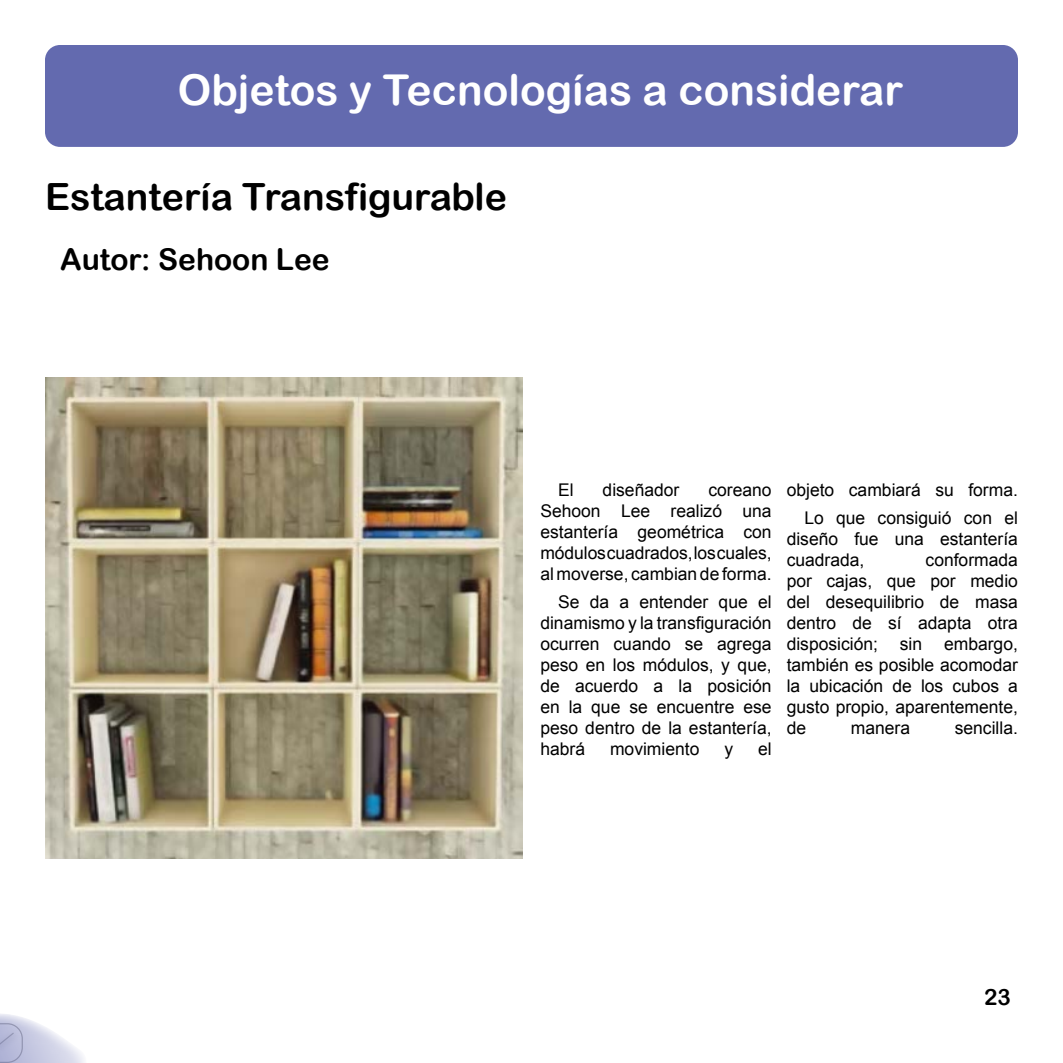
<style>
.page{position:relative;width:1063px;height:1063px;background:#fff}
.page>*{position:absolute;margin:0;border:0;box-sizing:border-box;transform-origin:0 0}
.t1{font:42.5px "Arial Rounded MT Bold";color:#fff}
.t2{font:37.5px "Arial Rounded MT Bold";color:#000}
.t3{font:30px "Arial Rounded MT Bold";color:#000}
.t4{font:22.5px "Arial Rounded MT Bold";color:#000}
.t5{font:17.5px/21px "Arial";color:#000;text-align:justify}
</style>
<div class="page">
<div style="left:45px;top:45px;width:973px;height:102px;background:#636aaf;border-radius:15px"></div>
<svg style="left:0;top:1014px;width:84px;height:49px"></svg>
<img style="left:46px;top:377px;width:477px;height:481px">
<h1 class="t1" style="left:178px;top:65px;width:727px">Objetos y Tecnologías a considerar</h1>
<h2 class="t2" style="left:45px;top:175px;width:463px">Estantería Transfigurable</h2>
<h3 class="t3" style="left:60px;top:242px;width:271px">Autor: Sehoon Lee</h3>
<p class="t5" style="left:558px;top:479px;width:17px">El</p>
<p class="t5" style="left:603px;top:479px;width:78px">diseñador</p>
<p class="t5" style="left:540px;top:479px;width:233px;text-indent:168px">coreano Sehoon Lee realizó una estantería geométrica con módulos cuadrados, los cuales, al moverse, cambian de forma.</p>
<p class="t5" style="left:540px;top:591px;width:233px;text-indent:18px">Se da a entender que el dinamismo y la transfiguración ocurren cuando se agrega peso en los módulos, y que, de acuerdo a la posición en la que se encuentre ese peso dentro de la estantería, habrá</p>
<p class="t5" style="left:610px;top:738px;width:91px">movimiento</p>
<p class="t5" style="left:724px;top:738px;width:10px">y</p>
<p class="t5" style="left:758px;top:738px;width:15px">el</p>
<p class="t5" style="left:787px;top:476px;width:233px;line-height:28.1px;text-align:right">objeto cambiará su forma.<br>Lo que consiguió con el</p>
<p class="t5" style="left:787px;top:528px;width:233px">diseño fue una estantería cuadrada,</p>
<p class="t5" style="left:787px;top:549px;width:233px;text-indent:139px">conformada por cajas, que por medio del desequilibrio de masa dentro de sí adapta otra disposición; sin embargo, también es posible acomodar la ubicación de los cubos a gusto propio, aparentemente, de</p>
<p class="t5" style="left:851px;top:717px;width:61px">manera</p>
<p class="t5" style="left:955px;top:717px;width:65px">sencilla.</p>
<p class="t4" style="left:984px;top:984px;width:28px">23</p>
</div>
